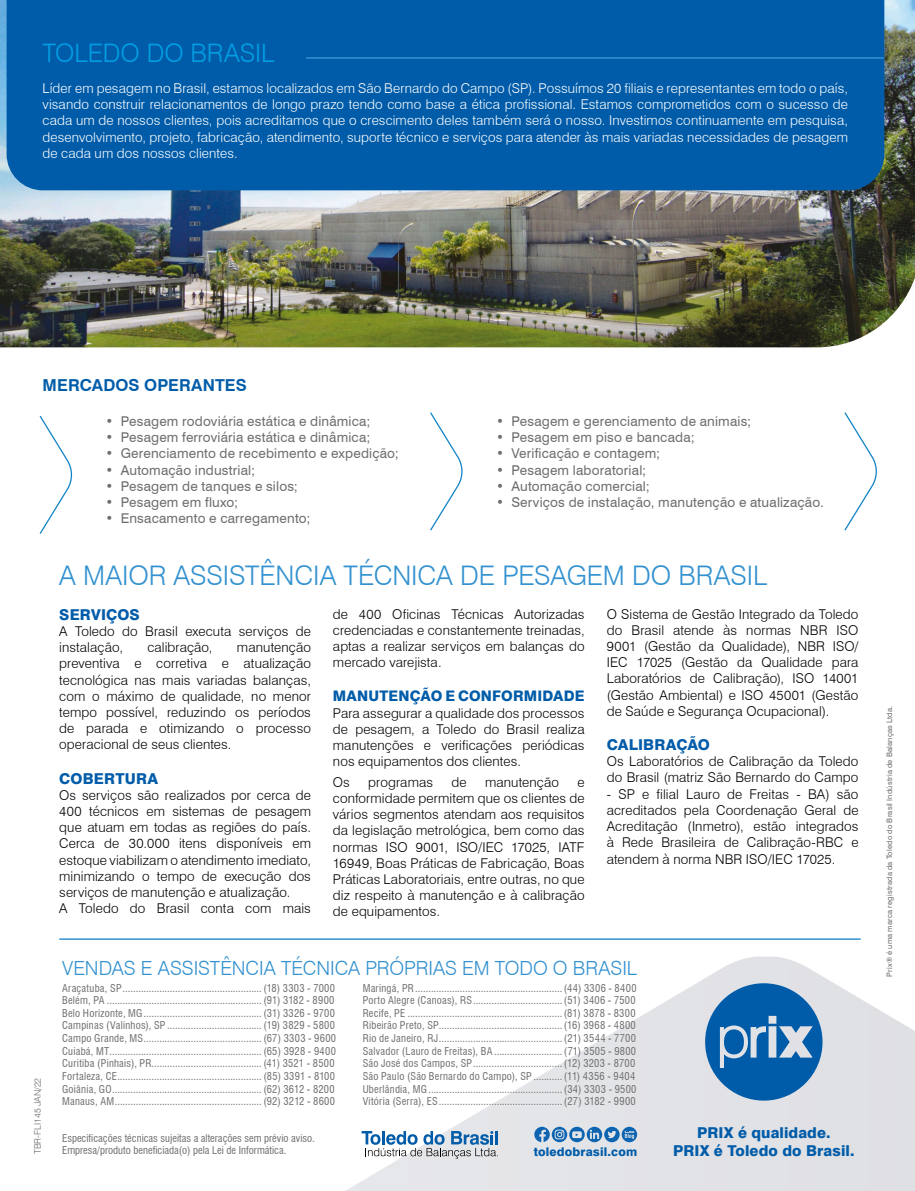
<style>
.page{position:relative;width:915px;height:1191px;background:#fff}
.page>*{position:absolute;margin:0;border:0;box-sizing:border-box;transform-origin:0 0}
.t1{font:300 27px "Swiss 721 BT";letter-spacing:-.005em;color:#3291d0}
.t2{font:300 25.5px "Swiss 721 BT";letter-spacing:-.005em;color:#009ee3}
.t3{font:300 19.5px "Swiss 721 BT";color:#3291d0}
.t4{font:700 16.5px "Swiss 721 BT";letter-spacing:.005em;color:#005ca9}
.Título{font:800 15px "Swiss 721 BT";letter-spacing:.005em;color:#005ca9}
.Título-2{font:800 14.55px "Swiss 721 BT";letter-spacing:.01em;color:#005ca9}
.t5{font:300 13.5px/16.2px "Swiss 721 BT";letter-spacing:.01em;color:#000;text-align:justify}
.t6{font:300 13.5px/16.2px "Swiss 721 BT";letter-spacing:.01em;color:#fff;text-align:justify}
.t7{font:13.5px "Swiss 721 BT";letter-spacing:.015em;color:#6e6e6e}
.t8{font:800 12px "Swiss 721 BT";letter-spacing:.015em;color:#005ca9}
.t9{font:condensed 10.5px "Swiss 721 BT";letter-spacing:.025em;color:#6e6e6e}
.t10{font:condensed 10.5px "Swiss 721 BT";color:#6e6e6e}
.t11{font:300 9px "Swiss 721 BT";color:#6e6e6e}
.Texto_Normal_Esq{font:7.5px "Swiss 721 BT";letter-spacing:.025em;color:#6e6e6e}
</style>
<div class="page">
<img style="left:0;top:0;width:914px;height:347px">
<div style="left:7px;top:0;width:877px;height:190px;background:#005ca9"></div>
<hr style="left:306px;top:57px;width:578px;height:2px;background:#3291d0">
<svg style="left:346px;top:956px;width:568px;height:235px"></svg>
<svg style="left:704px;top:983px;width:118px;height:117px;background:#4b89bd"></svg>
<svg style="left:361px;top:1131px;width:137px;height:27px"></svg>
<hr style="left:59px;top:938px;width:801px;height:2px;background:#3291d0">
<svg style="left:534px;top:1126px;width:103px;height:16px;background:#73a2cb"></svg>
<svg style="left:39px;top:415px;width:34px;height:119px"></svg>
<svg style="left:430px;top:412px;width:33px;height:119px"></svg>
<svg style="left:844px;top:412px;width:33px;height:119px"></svg>
<p class="t2" style="left:43px;top:38px;width:233px">TOLEDO DO BRASIL</p>
<p class="t6" style="left:43px;top:80px;width:806px">Líder em pesagem no Brasil, estamos localizados em São Bernardo do Campo (SP). Possuímos 20 filiais e representantes em todo o país, visando construir relacionamentos de longo prazo tendo como base a ética profissional. Estamos comprometidos com o sucesso de cada um de nossos clientes, pois acreditamos que o crescimento deles também será o nosso. Investimos continuamente em pesquisa, desenvolvimento, projeto, fabricação, atendimento, suporte técnico e serviços para atender às mais variadas necessidades de pesagem de cada um dos nossos clientes.</p>
<p class="t4" style="left:43px;top:375px;width:205px">MERCADOS OPERANTES</p>
<p class="t7" style="left:105px;top:413px;width:266px">• Pesagem rodoviária estática e dinâmica;</p>
<p class="t7" style="left:105px;top:429px;width:266px">• Pesagem ferroviária estática e dinâmica;</p>
<p class="t7" style="left:105px;top:445px;width:295px">• Gerenciamento de recebimento e expedição;</p>
<p class="t7" style="left:105px;top:461px;width:151px">• Automação industrial;</p>
<p class="t7" style="left:105px;top:478px;width:194px">• Pesagem de tanques e silos;</p>
<p class="t7" style="left:105px;top:494px;width:134px">• Pesagem em fluxo;</p>
<p class="t7" style="left:105px;top:510px;width:206px">• Ensacamento e carregamento;</p>
<p class="t7" style="left:496px;top:413px;width:257px">• Pesagem e gerenciamento de animais;</p>
<p class="t7" style="left:496px;top:429px;width:200px">• Pesagem em piso e bancada;</p>
<p class="t7" style="left:496px;top:445px;width:166px">• Verificação e contagem;</p>
<p class="t7" style="left:496px;top:461px;width:152px">• Pesagem laboratorial;</p>
<p class="t7" style="left:496px;top:478px;width:155px">• Automação comercial;</p>
<p class="t7" style="left:496px;top:494px;width:329px">• Serviços de instalação, manutenção e atualização.</p>
<p class="t1" style="left:59px;top:559px;width:709px">A MAIOR ASSISTÊNCIA TÉCNICA DE PESAGEM DO BRASIL</p>
<p class="Título" style="left:59px;top:605px;width:82px">SERVIÇOS</p>
<p class="t5" style="left:59px;top:623px;width:253px">A Toledo do Brasil executa serviços de instalação,</p>
<p class="t5" style="left:147px;top:639px;width:67px">calibração,</p>
<p class="t5" style="left:59px;top:639px;width:253px;text-indent:178px">manutenção preventiva e corretiva e atualização tecnológica nas mais variadas balanças, com o máximo de qualidade, no menor tempo possível, reduzindo os períodos de parada e otimizando o processo operacional de seus clientes.</p>
<p class="Título" style="left:59px;top:769px;width:100px">COBERTURA</p>
<p class="t5" style="left:59px;top:787px;width:253px">Os serviços são realizados por cerca de 400 técnicos em sistemas de pesagem que atuam em todas as regiões do país.<br>Cerca de 30.000 itens disponíveis em estoque viabilizam o atendimento imediato, minimizando o tempo de execução dos serviços de manutenção e atualização.</p>
<p class="t5" style="left:59px;top:900px;width:253px">A Toledo do Brasil conta com mais</p>
<p class="t5" style="left:333px;top:605px;width:253px">de 400 Oficinas Técnicas Autorizadas credenciadas e constantemente treinadas, aptas a realizar serviços em balanças do mercado varejista.</p>
<p class="Título-2" style="left:333px;top:687px;width:253px">MANUTENÇÃO E CONFORMIDADE</p>
<p class="t5" style="left:333px;top:704px;width:253px">Para assegurar a qualidade dos processos de pesagem, a Toledo do Brasil realiza manutenções e verificações periódicas nos equipamentos dos clientes.</p>
<p class="t5" style="left:333px;top:773px;width:18px">Os</p>
<p class="t5" style="left:368px;top:773px;width:66px">programas</p>
<p class="t5" style="left:451px;top:773px;width:17px">de</p>
<p class="t5" style="left:485px;top:773px;width:75px">manutenção</p>
<p class="t5" style="left:333px;top:773px;width:253px;text-indent:244px">e conformidade permitem que os clientes de vários segmentos atendam aos requisitos da legislação metrológica, bem como das normas ISO 9001, ISO/IEC 17025, IATF 16949, Boas Práticas de Fabricação, Boas Práticas Laboratoriais, entre outras, no que diz respeito à manutenção e à calibração de equipamentos.</p>
<p class="t5" style="left:606px;top:605px;width:253px">O Sistema de Gestão Integrado da Toledo do Brasil atende às normas NBR ISO 9001 (Gestão da Qualidade), NBR ISO/ IEC 17025 (Gestão da Qualidade para Laboratórios de Calibração), ISO 14001 (Gestão Ambiental) e ISO 45001 (Gestão de Saúde e Segurança Ocupacional).</p>
<p class="Título" style="left:606px;top:735px;width:105px">CALIBRAÇÃO</p>
<p class="t5" style="left:606px;top:753px;width:253px">Os Laboratórios de Calibração da Toledo do Brasil (matriz São Bernardo do Campo</p>
<p class="t5" style="left:606px;top:785px;width:253px">- SP e filial Lauro de Freitas - BA) são acreditados pela Coordenação Geral de Acreditação (Inmetro), estão integrados à Rede Brasileira de Calibração-RBC e atendem à norma NBR ISO/IEC 17025.</p>
<p class="t11" style="left:32px;top:1154px;width:78px;rotate:-90deg">TBR-FLI145 JAN/22</p>
<p class="t3" style="left:62px;top:956px;width:576px">VENDAS E ASSISTÊNCIA TÉCNICA PRÓPRIAS EM TODO O BRASIL</p>
<p class="t9" style="left:62px;top:981px;width:274px">Araçatuba, SP.....................................................(18) 3303 - 7000</p>
<p class="t9" style="left:62px;top:994px;width:274px">Belém, PA ...........................................................(91) 3182 - 8900</p>
<p class="t9" style="left:62px;top:1006px;width:274px">Belo Horizonte, MG.............................................(31) 3326 - 9700</p>
<p class="t9" style="left:62px;top:1019px;width:274px">Campinas (Valinhos), SP ....................................(19) 3829 - 5800</p>
<p class="t9" style="left:62px;top:1032px;width:275px">Campo Grande, MS.............................................(67) 3303 - 9600</p>
<p class="t9" style="left:62px;top:1044px;width:275px">Cuiabá, MT..........................................................(65) 3928 - 9400</p>
<p class="t9" style="left:62px;top:1057px;width:274px">Curitiba (Pinhais), PR..........................................(41) 3521 - 8500</p>
<p class="t9" style="left:62px;top:1069px;width:274px">Fortaleza, CE.......................................................(85) 3391 - 8100</p>
<p class="t9" style="left:62px;top:1082px;width:274px">Goiânia, GO.........................................................(62) 3612 - 8200</p>
<p class="t9" style="left:62px;top:1095px;width:274px">Manaus, AM........................................................(92) 3212 - 8600</p>
<p class="t10" style="left:62px;top:1131px;width:254px">Especificações técnicas sujeitas a alterações sem prévio aviso.</p>
<p class="t10" style="left:62px;top:1144px;width:226px">Empresa/produto beneficiada(o) pela Lei de Informática.</p>
<p class="t9" style="left:362px;top:981px;width:275px">Maringá, PR........................................................(44) 3306 - 8400</p>
<p class="t9" style="left:362px;top:994px;width:274px">Porto Alegre (Canoas), RS..................................(51) 3406 - 7500</p>
<p class="t9" style="left:362px;top:1006px;width:274px">Recife, PE ...........................................................(81) 3878 - 8300</p>
<p class="t9" style="left:362px;top:1019px;width:274px">Ribeirão Preto, SP...............................................(16) 3968 - 4800</p>
<p class="t9" style="left:362px;top:1032px;width:275px">Rio de Janeiro, RJ...............................................(21) 3544 - 7700</p>
<p class="t9" style="left:362px;top:1044px;width:275px">Salvador (Lauro de Freitas), BA ..........................(71) 3505 - 9800</p>
<p class="t9" style="left:362px;top:1057px;width:274px">São José dos Campos, SP..................................(12) 3203 - 8700</p>
<p class="t9" style="left:362px;top:1069px;width:274px">São Paulo (São Bernardo do Campo), SP ...........(11) 4356 - 9404</p>
<p class="t9" style="left:362px;top:1082px;width:275px">Uberlândia, MG...................................................(34) 3303 - 9500</p>
<p class="t9" style="left:362px;top:1095px;width:274px">Vitória (Serra), ES...............................................(27) 3182 - 9900</p>
<p class="Título" style="left:696px;top:1123px;width:135px">PRIX é qualidade.</p>
<p class="t8" style="left:533px;top:1144px;width:105px">toledobrasil.com</p>
<p class="Título" style="left:672px;top:1141px;width:183px">PRIX é Toledo do Brasil.</p>
<p class="Texto_Normal_Esq" style="left:884px;top:976px;width:272px;rotate:-90deg">Prix® é uma marca registrada da Toledo do Brasil Indústria de Balanças Ltda.</p>
</div>
